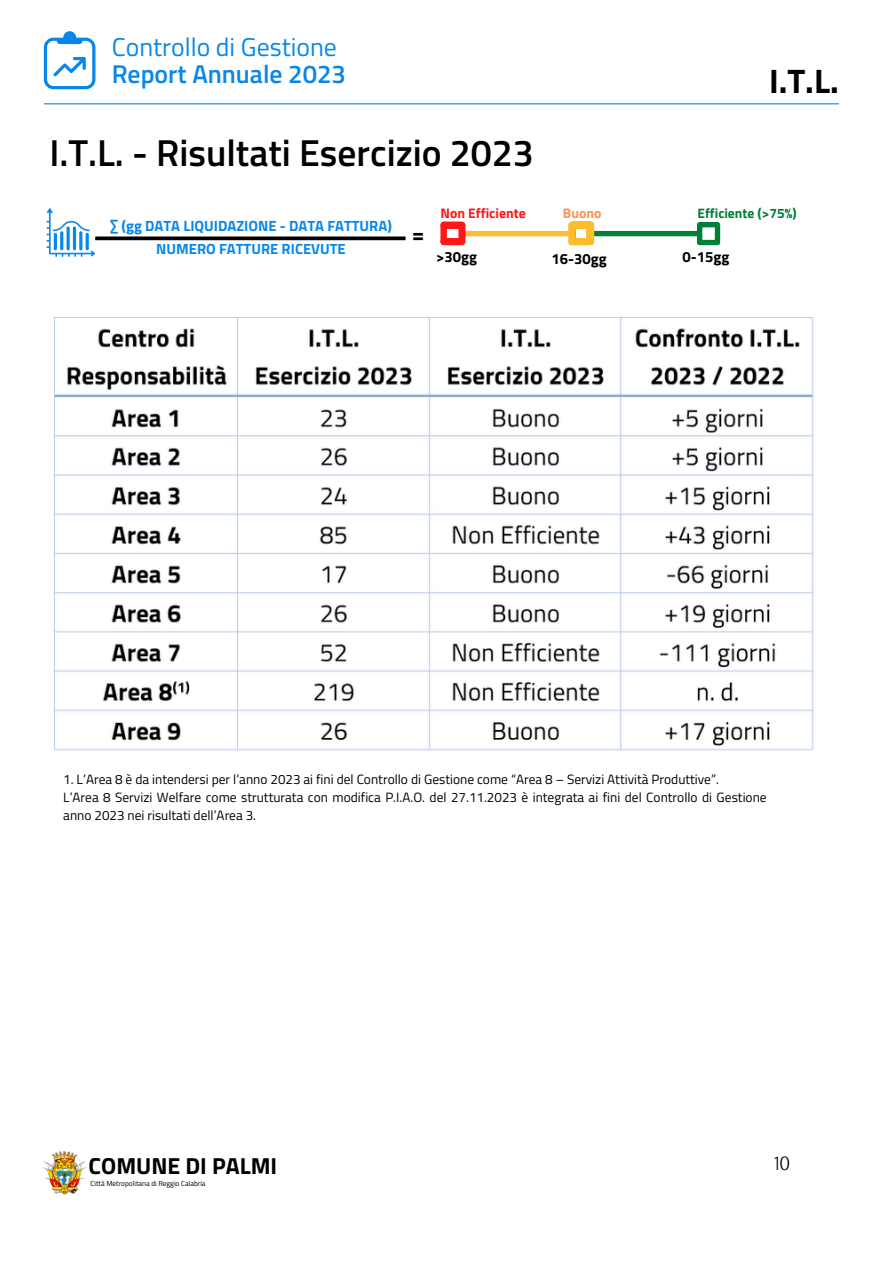
<style>
.page{position:relative;width:894px;height:1264px;background:#fff}
.page>*{position:absolute;margin:0;border:0;box-sizing:border-box;transform-origin:0 0}
.t1{font:600 37.5px "Titillium Web";color:#000}
.t2{font:700 34.05px "Titillium Web";color:#000}
.t3{font:25.8px "Titillium Web";color:#0887eb}
.t4{font:600 25.8px "Titillium Web";color:#0887eb}
.t5{font:700 23.25px "Titillium Web";color:#000}
.t6{font:700 21.75px "Titillium Web";color:#000}
.t7{font:300 18px "Oxygen";color:#000}
.t8{font:700 14.85px "Titillium Web";color:#000}
.t9{font:700 14.7px "Titillium Web";color:#0887eb}
.t10{font:700 13.8px "Titillium Web";color:#ff1616}
.t11{font:700 13.8px "Titillium Web";color:#ff914d}
.t12{font:700 13.65px "Titillium Web";color:#008037}
.t13{font:13.5px/18.1px "Titillium Web";color:#000}
.t14{font:7.2px "Titillium Web";color:#000}
</style>
<div class="page">
<img style="left:44px;top:1151px;width:41px;height:44px">
<svg style="left:44px;top:31px;width:51px;height:58px"></svg>
<hr style="left:44px;top:103px;width:794px;height:1px;background:#0887eb">
<svg style="left:47px;top:208px;width:48px;height:48px"></svg>
<svg style="left:95px;top:236px;width:310px;height:4px"></svg>
<svg style="left:440px;top:222px;width:6px;height:23px"></svg>
<svg style="left:441px;top:222px;width:279px;height:23px"></svg>
<div style="left:569px;top:238px;width:23px;height:7px;background:#fdbb2f;border-radius:4px"></div>
<div style="left:569px;top:222px;width:23px;height:7px;background:#fdbb2f;border-radius:4px"></div>
<img style="left:54px;top:317px;width:760px;height:434px">
<h5 class="t3" style="left:112px;top:27px;width:226px">Controllo di Gestione</h5>
<h4 class="t4" style="left:112px;top:54px;width:236px">Report Annuale 2023</h4>
<p class="t1" style="left:49px;top:124px;width:486px">I.T.L. - Risultati Esercizio 2023</p>
<p class="t2" style="left:768px;top:54px;width:71px">I.T.L.</p>
<h1 class="t9" style="left:110px;top:215px;width:283px">∑ (gg DATA LIQUIDAZIONE - DATA FATTURA)</h1>
<h2 class="t9" style="left:156px;top:237px;width:191px">NUMERO FATTURE RICEVUTE</h2>
<p class="t6" style="left:412px;top:217px;width:14px">=</p>
<p class="t10" style="left:440px;top:202px;width:87px">Non Efficiente</p>
<p class="t11" style="left:562px;top:202px;width:40px">Buono</p>
<p class="t12" style="left:697px;top:203px;width:101px">Efficiente (&gt;75%)</p>
<p class="t8" style="left:436px;top:245px;width:42px">&gt;30gg</p>
<p class="t8" style="left:551px;top:247px;width:57px">16-30gg</p>
<p class="t8" style="left:682px;top:245px;width:48px">0-15gg</p>
<p class="t13" style="left:63px;top:770px;width:657px">1. L’Area 8 è da intendersi per l’anno 2023 ai fini del Controllo di Gestione come “Area 8 – Servizi Attività Produttive”.</p>
<p class="t13" style="left:63px;top:788px;width:704px">L’Area 8 Servizi Welfare come strutturata con modifica P.I.A.O. del 27.11.2023 è integrata ai fini del Controllo di Gestione anno 2023 nei risultati dell’Area 3.</p>
<p class="t5" style="left:89px;top:1147px;width:190px">COMUNE DI PALMI</p>
<p class="t14" style="left:90px;top:1177px;width:117px">Città Metropolitana di Reggio Calabria</p>
<p class="t7" style="left:774px;top:1151px;width:17px">10</p>
</div>
